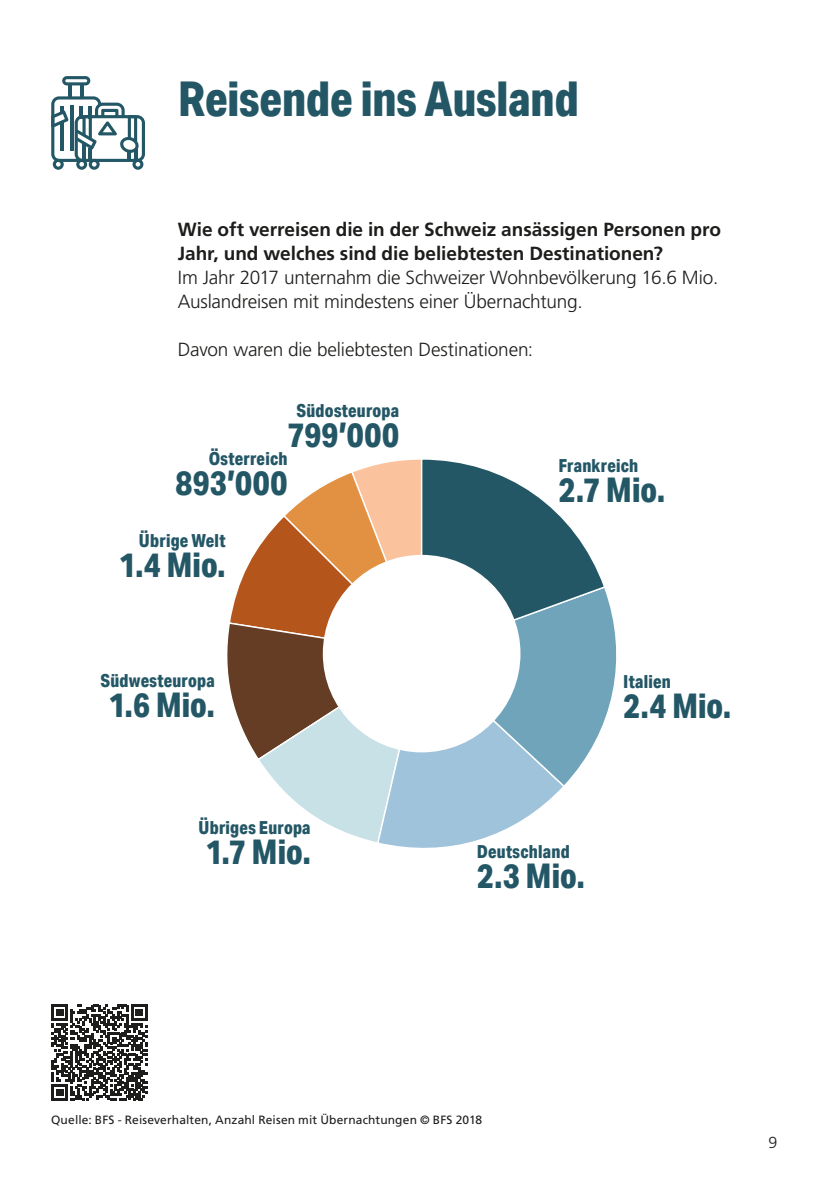
<style>
.page{position:relative;width:840px;height:1191px;background:#fff}
.page>*{position:absolute;margin:0;border:0;box-sizing:border-box;transform-origin:0 0}
.t1{font:800 48px "Aktiv Grotesk Cd";color:#245766}
.t2{font:800 34px "Aktiv Grotesk Cd";color:#245766}
.t3{font:300 19px/24px "Frutiger LT Pro";letter-spacing:-.01em;color:#1d1d1b}
.t4{font:700 19px/24px "Frutiger LT Pro";color:#1d1d1b}
.t5{font:800 18px "Aktiv Grotesk Cd";letter-spacing:.015em;color:#245766}
.t6{font:300 16px "Frutiger LT Pro";color:#1d1d1b}
.t7{font:12px "Frutiger LT Pro";letter-spacing:.01em;color:#1d1d1b}
</style>
<div class="page">
<svg style="left:52px;top:1004px;width:95px;height:96px"></svg>
<svg style="left:62px;top:76px;width:28px;height:9px"></svg>
<hr style="left:68px;top:84px;width:3px;height:14px;background:#245766">
<hr style="left:81px;top:84px;width:3px;height:14px;background:#245766">
<svg style="left:51px;top:96px;width:94px;height:74px"></svg>
<svg style="left:606px;top:593px;width:11px;height:122px"></svg>
<svg style="left:227px;top:459px;width:379px;height:389px"></svg>
<div style="left:324px;top:556px;width:194px;height:195px;background:#fff;border-radius:50%"></div>
<h1 class="t1" style="left:178px;top:69px;width:402px">Reisende ins Ausland</h1>
<p class="t4" style="left:178px;top:218px;width:544px">Wie oft verreisen die in der Schweiz ansässigen Personen pro<br>Jahr, und welches sind die beliebtesten Destinationen?</p>
<p class="t3" style="left:178px;top:266px;width:541px">Im Jahr 2017 unternahm die Schweizer Wohnbevölkerung 16.6 Mio.<br>Auslandreisen mit mindestens einer Übernachtung.</p>
<p class="t3" style="left:178px;top:338px;width:356px">Davon waren die beliebtesten Destinationen:</p>
<p class="t5" style="left:296px;top:399px;width:104px">Südosteuropa</p>
<h2 class="t2" style="left:287px;top:413px;width:113px">799’000</h2>
<p class="t5" style="left:209px;top:447px;width:80px">Österreich</p>
<h2 class="t2" style="left:175px;top:461px;width:113px">893’000</h2>
<p class="t5" style="left:139px;top:529px;width:88px">Übrige Welt</p>
<h2 class="t2" style="left:119px;top:544px;width:108px">1.4 Mio.</h2>
<p class="t5" style="left:100px;top:669px;width:116px">Südwesteuropa</p>
<h2 class="t2" style="left:108px;top:683px;width:108px">1.6 Mio.</h2>
<p class="t5" style="left:198px;top:816px;width:113px">Übriges Europa</p>
<h2 class="t2" style="left:205px;top:830px;width:107px">1.7 Mio.</h2>
<p class="t5" style="left:558px;top:454px;width:81px">Frankreich</p>
<h2 class="t2" style="left:558px;top:468px;width:108px">2.7 Mio.</h2>
<p class="t5" style="left:622px;top:670px;width:49px">Italien</p>
<h2 class="t2" style="left:622px;top:684px;width:109px">2.4 Mio.</h2>
<p class="t5" style="left:476px;top:840px;width:94px">Deutschland</p>
<h2 class="t2" style="left:476px;top:854px;width:109px">2.3 Mio.</h2>
<p class="t7" style="left:51px;top:1113px;width:432px">Quelle: BFS - Reiseverhalten, Anzahl Reisen mit Übernachtungen © BFS 2018</p>
<p class="t6" style="left:768px;top:1133px;width:10px">9</p>
</div>
